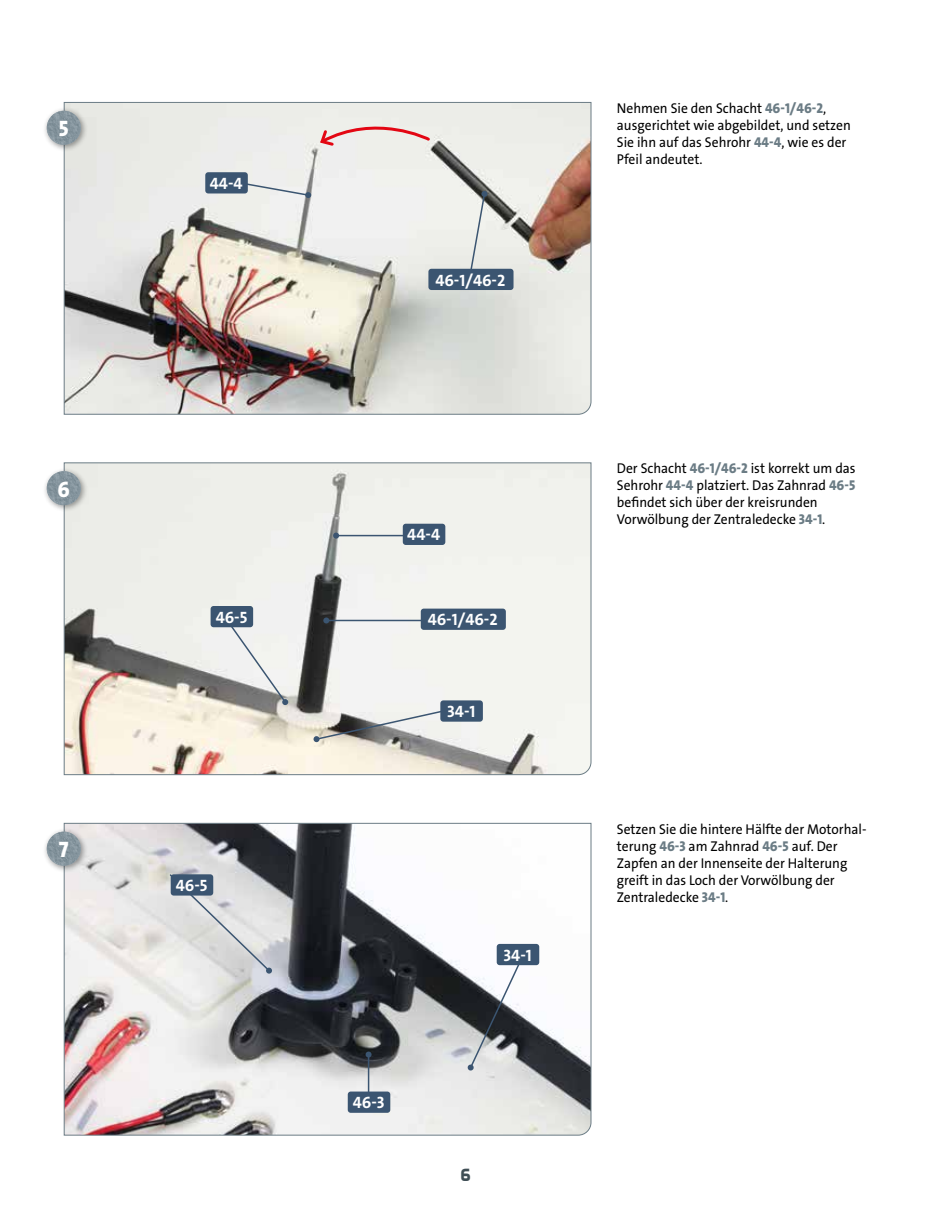
<style>
.page{position:relative;width:936px;height:1212px;background:#fff}
.page>*{position:absolute;margin:0;border:0;box-sizing:border-box;transform-origin:0 0}
.t1{font:800 22.5px "The Sans Os F";color:#fff;scale:.95 1}
.t2{font:700 18px "Aero Matics";color:#3f4e55}
.t3{font:700 16.5px "The Sans Os F";letter-spacing:-.005em;color:#fff}
.t4{font:14.25px/17.1px "The Sans Os F";color:#000;scale:.95 1}
.s1{font-weight:800;color:#6b7c85}
</style>
<div class="page">
<svg style="left:63px;top:822px;width:528px;height:314px"></svg>
<svg style="left:63px;top:462px;width:528px;height:313px"></svg>
<img style="left:63px;top:102px;width:528px;height:313px">
<div style="left:43px;top:106px;width:45px;height:46px;background:#000;opacity:.4"></div>
<img style="left:47px;top:111px;width:34px;height:34px;border-radius:17px">
<div style="left:43px;top:467px;width:45px;height:45px;background:#000;opacity:.4"></div>
<img style="left:47px;top:471px;width:34px;height:34px;border-radius:17px">
<div style="left:43px;top:827px;width:45px;height:46px;background:#000;opacity:.4"></div>
<img style="left:47px;top:832px;width:34px;height:34px;border-radius:17px">
<svg style="left:318px;top:113px;width:113px;height:35px;background:#ecd7d4"></svg>
<svg style="left:467px;top:191px;width:20px;height:78px;background:#d7dad8"></svg>
<div style="left:428px;top:269px;width:85px;height:21px;background:#3b5571;border-radius:3px"></div>
<svg style="left:225px;top:179px;width:86px;height:19px"></svg>
<div style="left:205px;top:172px;width:43px;height:21px;background:#3b5571;border-radius:3px"></div>
<svg style="left:222px;top:614px;width:66px;height:91px"></svg>
<div style="left:210px;top:606px;width:43px;height:21px;background:#3b5571;border-radius:3px"></div>
<hr style="left:368px;top:1054px;width:1px;height:49px;background:#3b5571">
<svg style="left:365px;top:1051px;width:6px;height:6px"></svg>
<div style="left:348px;top:1091px;width:42px;height:22px;background:#3b5571;border-radius:3px"></div>
<hr style="left:326px;top:620px;width:136px;height:1px;background:#3b5571">
<svg style="left:323px;top:617px;width:6px;height:6px"></svg>
<div style="left:421px;top:609px;width:85px;height:21px;background:#3b5571;border-radius:3px"></div>
<hr style="left:336px;top:535px;width:70px;height:1px;background:#3b5571">
<svg style="left:333px;top:533px;width:6px;height:6px"></svg>
<div style="left:403px;top:524px;width:42px;height:21px;background:#3b5571;border-radius:3px"></div>
<svg style="left:315px;top:705px;width:150px;height:36px"></svg>
<div style="left:313px;top:736px;width:7px;height:6px;background:#3b5571;border-radius:3px"></div>
<div style="left:440px;top:700px;width:43px;height:22px;background:#3b5571;border-radius:3px"></div>
<svg style="left:168px;top:873px;width:104px;height:100px;background:#d8d9da"></svg>
<div style="left:171px;top:874px;width:42px;height:21px;background:#3b5571;border-radius:3px"></div>
<svg style="left:467px;top:950px;width:59px;height:121px"></svg>
<div style="left:496px;top:944px;width:43px;height:21px;background:#3b5571;border-radius:3px"></div>
<h1 class="t1" style="left:59px;top:114px;width:12px">5</h1>
<h1 class="t1" style="left:57px;top:474px;width:15px">6</h1>
<h1 class="t1" style="left:59px;top:835px;width:12px">7</h1>
<p class="t3" style="left:210px;top:173px;width:34px">44-4</p>
<p class="t3" style="left:216px;top:606px;width:33px">46-5</p>
<p class="t3" style="left:176px;top:875px;width:33px">46-5</p>
<p class="t3" style="left:435px;top:269px;width:71px">46-1/46-2</p>
<p class="t3" style="left:407px;top:524px;width:34px">44-4</p>
<p class="t3" style="left:427px;top:609px;width:71px">46-1/46-2</p>
<p class="t3" style="left:447px;top:701px;width:30px">34-1</p>
<p class="t3" style="left:353px;top:1092px;width:33px">46-3</p>
<p class="t3" style="left:503px;top:944px;width:30px">34-1</p>
<p class="t2" style="left:460px;top:1164px;width:12px">6</p>
<p class="t4" style="left:617px;top:99px;width:248px">Nehmen Sie den Schacht <span class="s1">46-1/46-2</span>, ausgerichtet wie abgebildet, und setzen<br>Sie ihn auf das Sehrohr <span class="s1">44-4</span>, wie es der<br>Pfeil andeutet.</p>
<p class="t4" style="left:617px;top:460px;width:253px">Der Schacht <span class="s1">46-1/46-2</span> ist korrekt um das Sehrohr <span class="s1">44-4</span> platziert. Das Zahnrad <span class="s1">46-5 </span>befindet sich über der kreisrunden Vorwölbung der Zentraledecke <span class="s1">34-1</span>.</p>
<p class="t4" style="left:617px;top:820px;width:264px">Setzen Sie die hintere Hälfte der Motorhal&shy;terung <span class="s1">46-3</span> am Zahnrad <span class="s1">46-5</span> auf. Der Zapfen an der Innenseite der Halterung greift in das Loch der Vorwölbung der Zentraledecke <span class="s1">34-1</span>.</p>
</div>
